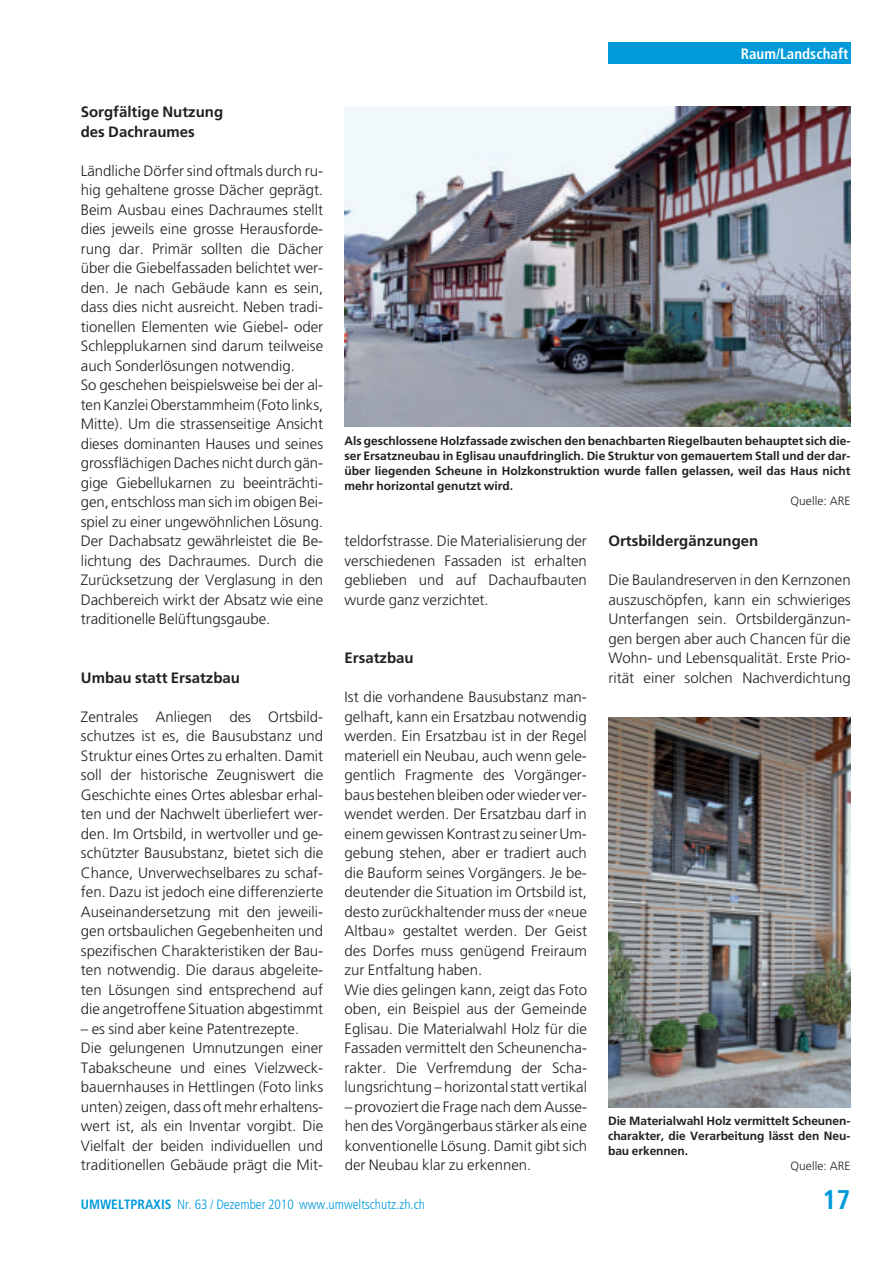
<style>
.page{position:relative;width:893px;height:1263px;background:#fff}
.page>*{position:absolute;margin:0;border:0;box-sizing:border-box;transform-origin:0 0}
.t1{font:700 condensed 27px "Frutiger LT Std";color:#009ada}
.t2{font:300 15px/19.5px "Frutiger LT Std";color:#231f20;text-align:justify}
.t3{font:700 15px/19.5px "Frutiger LT Std";color:#231f20}
.t4{font:700 condensed 15px "Frutiger LT Std";color:#fff}
.t5{font:300 condensed 13.5px "Frutiger LT Std";color:#009ada}
.t6{font:700 12px/15px "Frutiger LT Std";letter-spacing:-.005em;color:#231f20;text-align:justify}
.t7{font:300 12px "Frutiger LT Std";letter-spacing:.005em;color:#231f20}
.s1{font-weight:700}
</style>
<div class="page">
<div style="left:608px;top:43px;width:242px;height:21px;background:#009ada"></div>
<img style="left:608px;top:717px;width:242px;height:390px">
<img style="left:344px;top:106px;width:506px;height:320px">
<p class="t3" style="left:81px;top:103px;width:144px">Sorgfältige Nutzung des Dachraumes</p>
<p class="t2" style="left:81px;top:162px;width:244px;text-align:left">Ländliche Dörfer sind oftmals durch ru&shy;hig gehaltene grosse Dächer geprägt.<br>Beim Ausbau eines Dachraumes stellt dies jeweils eine grosse Herausforde&shy;rung dar. Primär sollten die Dächer über die Giebelfassaden belichtet wer&shy;den. Je nach Gebäude kann es sein, dass dies nicht ausreicht. Neben tradi&shy;tionellen Elementen wie Giebel- oder Schlepplukarnen sind darum teilweise auch Sonderlösungen notwendig.<br>So geschehen beispielsweise bei der al&shy;tenKanzleiOberstammheim (Foto links, Mitte). Um die strassenseitige Ansicht dieses dominanten Hauses und seines grossflächigen Daches nicht durch gän&shy;gige Giebellukarnen zu beeinträchti&shy;gen, entschloss man sich im obigen Bei&shy;spiel zu einer ungewöhnlichen Lösung.<br>Der Dachabsatz gewährleistet die Be&shy;lichtung des Dachraumes. Durch die Zurücksetzung der Verglasung in den Dachbereich wirkt der Absatz wie eine traditionelle Belüftungsgaube.</p>
<p class="t3" style="left:81px;top:669px;width:161px">Umbau statt Ersatzbau</p>
<p class="t2" style="left:81px;top:708px;width:244px">Zentrales Anliegen des Ortsbild&shy;schutzes ist es, die Bausubstanz und Struktur eines Ortes zu erhalten. Damit soll der historische Zeugniswert die Geschichte eines Ortes ablesbar erhal&shy;ten und der Nachwelt überliefert wer&shy;den. Im Ortsbild, in wertvoller und ge&shy;schützter Bausubstanz, bietet sich die Chance, Unverwechselbares zu schaf&shy;fen. Dazu ist jedoch eine differenzierte Auseinandersetzung mit den jeweili&shy;gen ortsbaulichen Gegebenheiten und spezifischen Charakteristiken der Bau&shy;ten notwendig. Die daraus abgeleite&shy;ten Lösungen sind entsprechend auf die angetroffene Situation abgestimmt</p>
<p class="t2" style="left:81px;top:1020px;width:244px;text-align:left">– es sind aber keine Patentrezepte.<br>Die gelungenen Umnutzungen einer Tabakscheune und eines Vielzweck&shy;bauernhauses in Hettlingen (Foto links unten) zeigen, dass oft mehr erhaltens&shy;wert ist, als ein Inventar vorgibt. Die Vielfalt der beiden individuellen und traditionellen Gebäude prägt die Mit-</p>
<p class="t4" style="left:741px;top:47px;width:111px">Raum/LandscLhäarfmt</p>
<p class="t6" style="left:344px;top:434px;width:507px">Als geschlossene Holzfassade zwischen den benachbarten Riegelbauten behauptet sich die&shy;ser Ersatzneubau in Eglisau unaufdringlich. Die Struktur von gemauertem Stall und der dar&shy;über liegenden Scheune in Holzkonstruktion wurde fallen gelassen, weil das Haus nicht mehr horizontal genutzt wird.</p>
<p class="t7" style="left:790px;top:495px;width:61px">Quelle: ARE</p>
<p class="t2" style="left:344px;top:532px;width:244px">teldorfstrasse. Die Materialisierung der verschiedenen Fassaden ist erhalten geblieben und auf Dachaufbauten wurde ganz verzichtet.</p>
<p class="t3" style="left:345px;top:649px;width:71px">Ersatzbau</p>
<p class="t2" style="left:345px;top:688px;width:244px;text-align:left">Ist die vorhandene Bausubstanz man&shy;gelhaft, kann ein Ersatzbau notwendig werden. Ein Ersatzbau ist in der Regel materiell ein Neubau, auch wenn gele&shy;gentlich Fragmente des Vorgänger&shy;baus bestehen bleiben oderwieder ver&shy;wendet werden. Der Ersatzbau darf in einem gewissenKontrast zu seinerUm&shy;gebung stehen, aber er tradiert auch die Bauform seines Vorgängers. Je be&shy;deutender die Situation im Ortsbild ist, desto zurückhaltender muss der «neue Altbau» gestaltet werden. Der Geist des Dorfes muss genügend Freiraum zur Entfaltung haben.<br>Wie dies gelingen kann, zeigt das Foto oben, ein Beispiel aus der Gemeinde Eglisau. Die Materialwahl Holz für die Fassaden vermittelt den Scheunencha&shy;rakter. Die Verfremdung der Scha&shy;lungsrichtung – horizontalstatt vertikal</p>
<p class="t2" style="left:345px;top:1098px;width:244px">– provoziert die Frage nach dem Ausse&shy;hen des Vorgängerbaus stärker als eine konventionelle Lösung. Damit gibt sich der Neubau klar zu erkennen.</p>
<p class="t3" style="left:608px;top:532px;width:152px">Ortsbildergänzungen</p>
<p class="t2" style="left:608px;top:571px;width:244px">Die Baulandreserven in den Kernzonen auszuschöpfen, kann ein schwieriges Unterfangen sein. Ortsbildergänzun&shy;gen bergen aber auch Chancen für die Wohn- und Lebensqualität. Erste Prio&shy;rität einer solchen Nachverdichtung</p>
<p class="t6" style="left:608px;top:1115px;width:244px">Die Materialwahl Holz vermittelt Scheunen&shy;charakter, die Verarbeitung lässt den Neu&shy;bau erkennen.</p>
<p class="t7" style="left:790px;top:1161px;width:61px">Quelle: ARE</p>
<p class="t5" style="left:81px;top:1199px;width:346px"><span class="s1">UMWELTPRAXIS</span> Nr. 63 / Dezember 2010 www.umweltschutz.zh.ch</p>
<h1 class="t1" style="left:822px;top:1189px;width:30px">17</h1>
</div>
